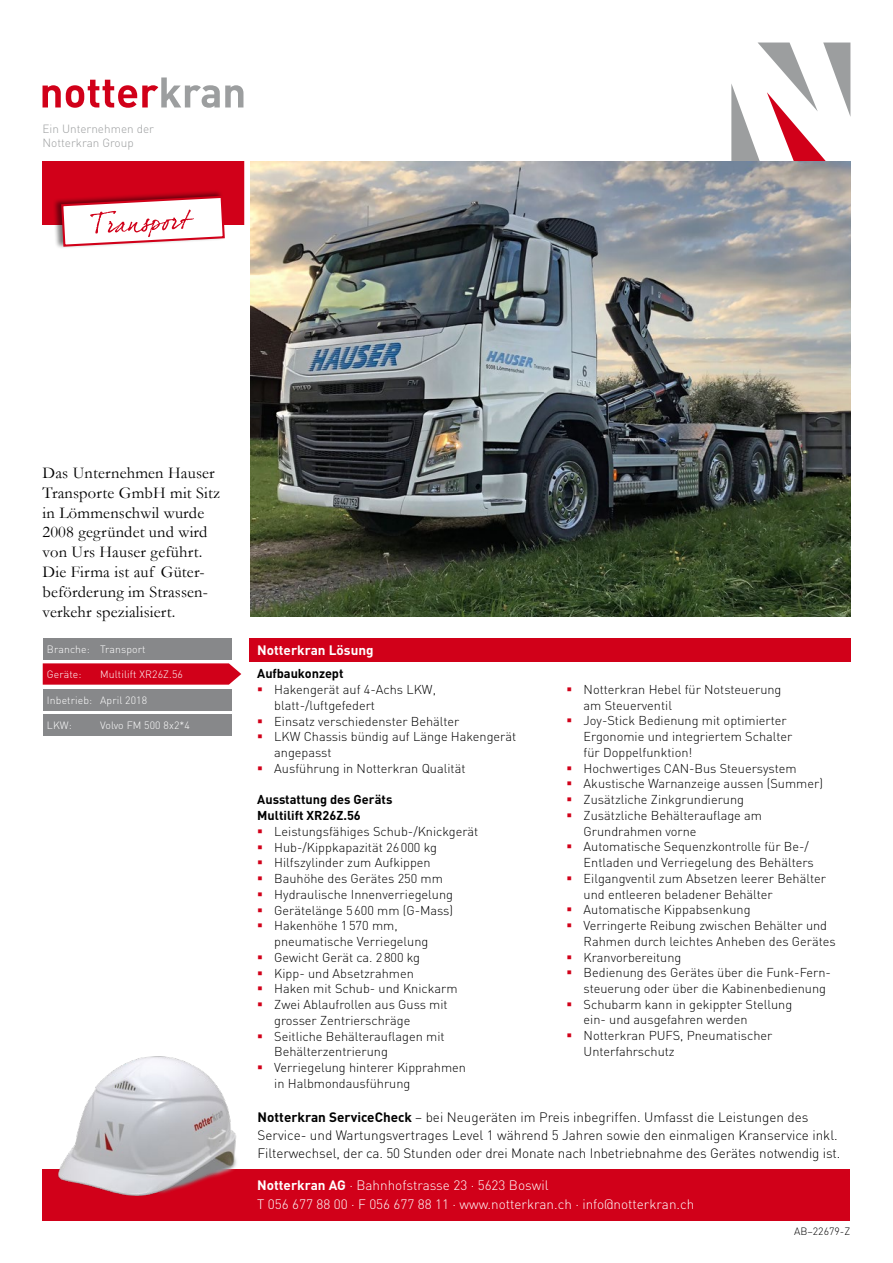
<style>
.page{position:relative;width:893px;height:1263px;background:#fff}
.page>*{position:absolute;margin:0;border:0;box-sizing:border-box;transform-origin:0 0}
.t1{font:16.5px/19.8px "Garamond";letter-spacing:.01em;color:#000}
.t2{font:300 13.5px/18px "DIN";color:#000}
.t3{font:300 13.5px/18.8px "DIN";color:#fff}
.t4{font:700 13.5px "DIN";color:#fff}
.t5{font:300 12.75px/15.8px "DIN";color:#000}
.t6{font:700 12.75px/15.8px "DIN";color:#000}
.t7{font:300 11.7px/13.8px "DIN";color:#9c9e9f}
.t8{font:300 10.5px "DIN";letter-spacing:.01em;color:#fff}
.t9{font:300 10.5px "DIN";color:#000}
.s1{color:#d10019}
.s2{font-weight:700}
</style>
<div class="page">
<div style="left:43px;top:162px;width:204px;height:63px;background:#d10019"></div>
<div style="left:43px;top:1169px;width:807px;height:51px;background:#d10019"></div>
<img style="left:58px;top:1056px;width:179px;height:140px">
<div style="left:43px;top:638px;width:189px;height:21px;background:#87888a"></div>
<div style="left:244px;top:149px;width:6px;height:474px;background:#fff"></div>
<div style="left:249px;top:638px;width:601px;height:23px;background:#d10019"></div>
<div style="left:43px;top:714px;width:189px;height:22px;background:#87888a"></div>
<div style="left:43px;top:689px;width:189px;height:21px;background:#87888a"></div>
<svg style="left:43px;top:663px;width:198px;height:22px;background:#d30f27"></svg>
<svg style="left:731px;top:43px;width:119px;height:119px"></svg>
<svg style="left:43px;top:77px;width:200px;height:31px"></svg>
<img style="left:251px;top:162px;width:599px;height:455px">
<div style="left:53px;top:190px;width:172px;height:59px;background:#000;opacity:.5"></div>
<svg style="left:60px;top:195px;width:165px;height:53px"></svg>
<p class="t7" style="left:43px;top:122px;width:113px">Ein Unternehmen der<br>Notterkran Group</p>
<p class="t1" style="left:43px;top:463px;width:179px">Das Unternehmen Hauser<br>Transporte GmbH mit Sitz in Lömmenschwil wurde<br>2008 gegründet und wird von Urs Hauser geführt.<br>Die Firma ist auf Güter&shy;beförderung im Strassen&shy;verkehr spezialisiert.</p>
<p class="t8" style="left:47px;top:642px;width:100px">Branche: Transport</p>
<p class="t4" style="left:257px;top:641px;width:118px">Notterkran Lösung</p>
<p class="t8" style="left:47px;top:668px;width:36px">Geräte:</p>
<p class="t8" style="left:100px;top:668px;width:84px">Multilift XR26Z.56</p>
<p class="t6" style="left:257px;top:665px;width:88px">Aufbaukonzept</p>
<p class="t5" style="left:274px;top:681px;width:163px;text-indent:-17px"><span class="s1">▪</span> Hakengerät auf 4-Achs LKW, blatt-/luftgefedert</p>
<p class="t5" style="left:257px;top:713px;width:204px"><span class="s1">▪</span> Einsatz verschiedenster Behälter</p>
<p class="t5" style="left:274px;top:729px;width:244px;text-indent:-17px"><span class="s1">▪</span> LKW Chassis bündig auf Länge Hakengerät angepasst</p>
<p class="t5" style="left:257px;top:760px;width:210px"><span class="s1">▪</span> Ausführung in Notterkran Qualität</p>
<p class="t6" style="left:257px;top:791px;width:137px">Ausstattung des Geräts<br>Multilift XR26Z.56</p>
<p class="t5" style="left:257px;top:823px;width:223px"><span class="s1">▪</span> Leistungsfähiges Schub-/Knickgerät</p>
<p class="t5" style="left:257px;top:839px;width:181px"><span class="s1">▪</span> Hub-/Kippkapazität 26000 kg</p>
<p class="t5" style="left:257px;top:855px;width:175px"><span class="s1">▪</span> Hilfszylinder zum Aufkippen</p>
<p class="t5" style="left:257px;top:870px;width:187px"><span class="s1">▪</span> Bauhöhe des Gerätes 250 mm</p>
<p class="t5" style="left:257px;top:886px;width:197px"><span class="s1">▪</span> Hydraulische Innenverriegelung</p>
<p class="t5" style="left:257px;top:902px;width:197px"><span class="s1">▪</span> Gerätelänge 5600 mm (G-Mass)</p>
<p class="t5" style="left:274px;top:918px;width:156px;text-indent:-17px"><span class="s1">▪</span> Hakenhöhe 1570 mm, pneumatische Verriegelung</p>
<p class="t5" style="left:257px;top:949px;width:164px"><span class="s1">▪</span> Gewicht Gerät ca. 2800 kg</p>
<p class="t5" style="left:257px;top:965px;width:158px"><span class="s1">▪</span> Kipp- und Absetzrahmen</p>
<p class="t5" style="left:257px;top:981px;width:202px"><span class="s1">▪</span> Haken mit Schub- und Knickarm</p>
<p class="t5" style="left:274px;top:996px;width:175px;text-indent:-17px"><span class="s1">▪</span> Zwei Ablaufrollen aus Guss mit grosser Zentrierschräge</p>
<p class="t5" style="left:274px;top:1028px;width:172px;text-indent:-17px"><span class="s1">▪</span> Seitliche Behälterauflagen mit<br>Behälterzentrierung</p>
<p class="t5" style="left:274px;top:1059px;width:193px;text-indent:-17px"><span class="s1">▪</span> Verriegelung hinterer Kipprahmen in Halbmondausführung</p>
<p class="t2" style="left:258px;top:1108px;width:584px"><span class="s2">Notterkran ServiceCheck</span> – bei Neugeräten im Preis inbegriffen. Umfasst die Leistungen des<br>Service- und Wartungsvertrages Level 1 während 5 Jahren sowie den einmaligen Kranservice inkl.<br>Filterwechsel, der ca. 50 Stunden oder drei Monate nach Inbetriebnahme des Gerätes notwendig ist.</p>
<p class="t5" style="left:584px;top:681px;width:199px;text-indent:-17px"><span class="s1">▪</span> Notterkran Hebel für Notsteuerung am Steuerventil</p>
<p class="t5" style="left:584px;top:713px;width:210px;text-indent:-17px"><span class="s1">▪</span> Joy-Stick Bedienung mit optimierter<br>Ergonomie und integriertem Schalter für Doppelfunktion!</p>
<p class="t5" style="left:567px;top:760px;width:232px"><span class="s1">▪</span> Hochwertiges CAN-Bus Steuersystem</p>
<p class="t5" style="left:567px;top:776px;width:258px"><span class="s1">▪</span> Akustische Warnanzeige aussen (Summer)</p>
<p class="t5" style="left:567px;top:791px;width:179px"><span class="s1">▪</span> Zusätzliche Zinkgrundierung</p>
<p class="t5" style="left:584px;top:807px;width:180px;text-indent:-17px"><span class="s1">▪</span> Zusätzliche Behälterauflage am<br>Grundrahmen vorne</p>
<p class="t5" style="left:584px;top:839px;width:232px;text-indent:-17px"><span class="s1">▪</span> Automatische Sequenzkontrolle für Be-/<br>Entladen und Verriegelung des Behälters</p>
<p class="t5" style="left:584px;top:870px;width:244px;text-indent:-17px"><span class="s1">▪</span> Eilgangventil zum Absetzen leerer Behälter und entleeren beladener Behälter</p>
<p class="t5" style="left:567px;top:902px;width:185px"><span class="s1">▪</span> Automatische Kippabsenkung</p>
<p class="t5" style="left:584px;top:917px;width:254px;text-indent:-17px"><span class="s1">▪</span> Verringerte Reibung zwischen Behälter und<br>Rahmen durch leichtes Anheben des Gerätes</p>
<p class="t5" style="left:567px;top:949px;width:116px"><span class="s1">▪</span> Kranvorbereitung</p>
<p class="t5" style="left:584px;top:965px;width:249px;text-indent:-17px"><span class="s1">▪</span> Bedienung des Gerätes über die Funk-Fern&shy;steuerung oder über die Kabinenbedienung</p>
<p class="t5" style="left:584px;top:996px;width:210px;text-indent:-17px"><span class="s1">▪</span> Schubarm kann in gekippter Stellung ein- und ausgefahren werden</p>
<p class="t5" style="left:584px;top:1028px;width:190px;text-indent:-17px"><span class="s1">▪</span> Notterkran PUFS, Pneumatischer<br>Unterfahrschutz</p>
<p class="t8" style="left:47px;top:693px;width:102px">Inbetrieb: April 2018</p>
<p class="t8" style="left:47px;top:719px;width:27px">LKW:</p>
<p class="t8" style="left:100px;top:719px;width:91px">Volvo FM 500 8x2*4</p>
<p class="t3" style="left:257px;top:1175px;width:439px"><span class="s2">Notterkran AG</span> · Bahnhofstrasse 23 · 5623 Boswil<br>T 056 677 88 00 · F 056 677 88 11 · www.notterkran.ch · info@notterkran.ch</p>
<p class="t9" style="left:794px;top:1225px;width:58px">AB–22679-Z</p>
</div>
